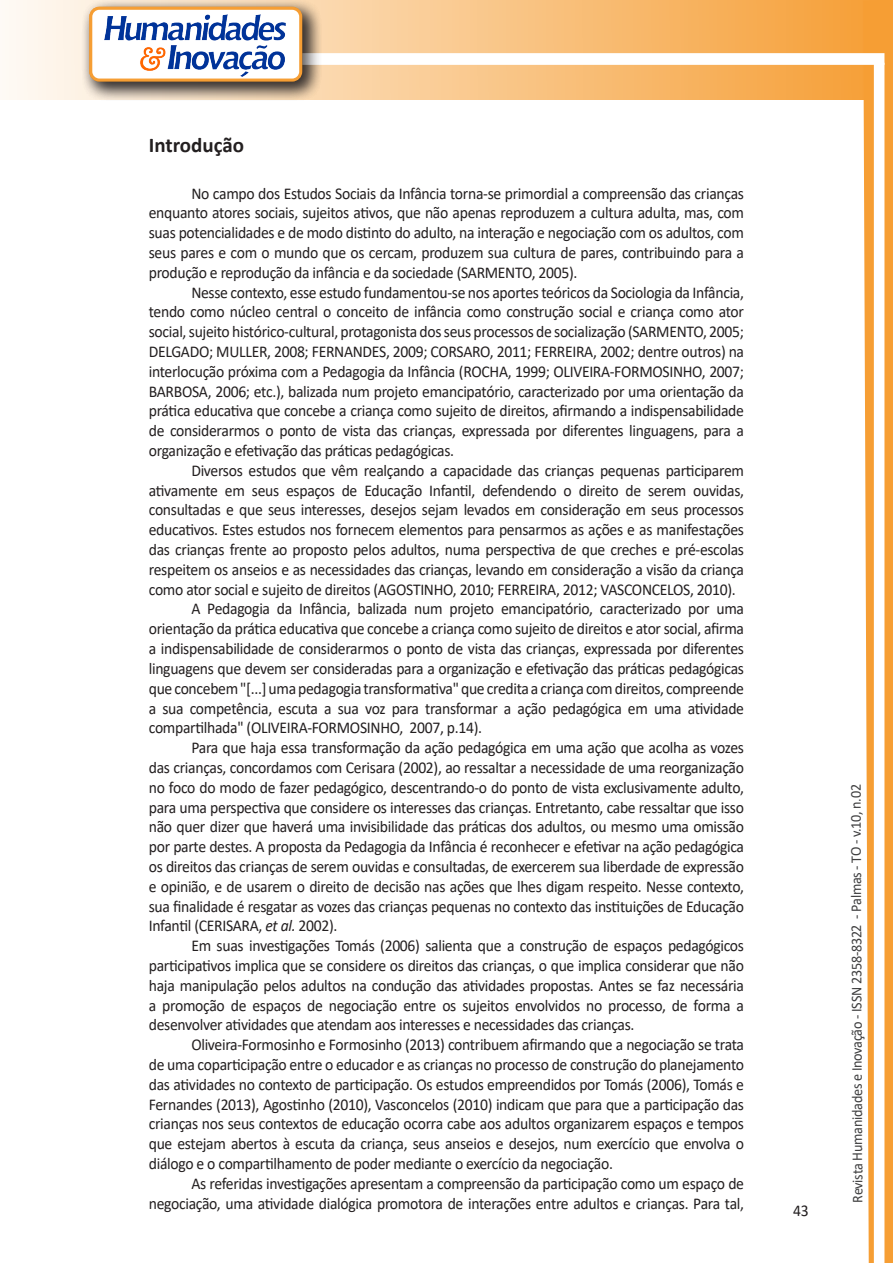
<style>
.page{position:relative;width:893px;height:1263px;background:#fff}
.page>*{position:absolute;margin:0;border:0;box-sizing:border-box;transform-origin:0 0}
.Titulo_2{font:700 21px "Calibri";color:#231f20}
.texto{font:16.5px/19.8px "Calibri";letter-spacing:-.02em;color:#231f20;text-align:justify;scale:.95 1}
.t1{font:15px "Calibri";letter-spacing:-.025em;color:#3e3e3f;scale:.95 1}
.s1{font-style:italic}
</style>
<div class="page">
<svg style="left:5px;top:0;width:858px;height:100px;background:#f9c484"></svg>
<div style="left:302px;top:53px;width:582px;height:12px;background:#fff;border:2px solid #fff"></div>
<svg style="left:863px;top:0;width:30px;height:1263px"></svg>
<div style="left:81px;top:0;width:241px;height:102px;background:#231f20;opacity:.75"></div>
<div style="left:91px;top:8px;width:210px;height:72px;background:#fff;border-radius:9px"></div>
<img style="left:104px;top:14px;width:181px;height:62px">
<div style="left:89px;top:7px;width:213px;height:75px;border:3px solid #f69e34;border-radius:9px"></div>
<p class="Titulo_2" style="left:149px;top:130px;width:97px">Introdução</p>
<p class="texto" style="left:149px;top:183px;width:628px;text-indent:43px">No campo dos Estudos Sociais da Infância torna-se primordial a compreensão das crianças enquanto atores sociais, sujeitos ativos, que não apenas reproduzem a cultura adulta, mas, com suas potencialidades e de modo distinto do adulto, na interação e negociação com os adultos, com seus pares e com o mundo que os cercam, produzem sua cultura de pares, contribuindo para a produção e reprodução da infância e da sociedade (SARMENTO, 2005).</p>
<p class="texto" style="left:149px;top:282px;width:628px;text-indent:43px">Nesse contexto, esse estudo fundamentou-se nos aportes teóricos da Sociologia da Infância, tendo como núcleo central o conceito de infância como construção social e criança como ator social, sujeito histórico-cultural, protagonista dos seus processos de socialização (SARMENTO, 2005; DELGADO; MULLER, 2008; FERNANDES, 2009; CORSARO, 2011; FERREIRA, 2002; dentre outros) na interlocução próxima com a Pedagogia da Infância (ROCHA, 1999; OLIVEIRA-FORMOSINHO, 2007; BARBOSA, 2006; etc.), balizada num projeto emancipatório, caracterizado por uma orientação da prática educativa que concebe a criança como sujeito de direitos, afirmando a indispensabilidade de considerarmos o ponto de vista das crianças, expressada por diferentes linguagens, para a organização e efetivação das práticas pedagógicas.</p>
<p class="texto" style="left:149px;top:460px;width:628px;text-indent:43px">Diversos estudos que vêm realçando a capacidade das crianças pequenas participarem ativamente em seus espaços de Educação Infantil, defendendo o direito de serem ouvidas, consultadas e que seus interesses, desejos sejam levados em consideração em seus processos educativos. Estes estudos nos fornecem elementos para pensarmos as ações e as manifestações das crianças frente ao proposto pelos adultos, numa perspectiva de que creches e pré-escolas respeitem os anseios e as necessidades das crianças, levando em consideração a visão da criança como ator social e sujeito de direitos (AGOSTINHO, 2010; FERREIRA, 2012; VASCONCELOS, 2010).</p>
<p class="texto" style="left:149px;top:599px;width:628px;text-indent:43px">A Pedagogia da Infância, balizada num projeto emancipatório, caracterizado por uma orientação da prática educativa que concebe a criança como sujeito de direitos e ator social, afirma a indispensabilidade de considerarmos o ponto de vista das crianças, expressada por diferentes linguagens que devem ser consideradas para a organização e efetivação das práticas pedagógicas que concebem "[...] uma pedagogia transformativa" que credita a criança com direitos, compreende a sua competência, escuta a sua voz para transformar a ação pedagógica em uma atividade compartilhada" (OLIVEIRA-FORMOSINHO, 2007, p.14).</p>
<p class="texto" style="left:149px;top:737px;width:628px;text-indent:43px">Para que haja essa transformação da ação pedagógica em uma ação que acolha as vozes das crianças, concordamos com Cerisara (2002), ao ressaltar a necessidade de uma reorganização no foco do modo de fazer pedagógico, descentrando-o do ponto de vista exclusivamente adulto, para uma perspectiva que considere os interesses das crianças. Entretanto, cabe ressaltar que isso não quer dizer que haverá uma invisibilidade das práticas dos adultos, ou mesmo uma omissão por parte destes. A proposta da Pedagogia da Infância é reconhecer e efetivar na ação pedagógica os direitos das crianças de serem ouvidas e consultadas, de exercerem sua liberdade de expressão e opinião, e de usarem o direito de decisão nas ações que lhes digam respeito. Nesse contexto, sua finalidade é resgatar as vozes das crianças pequenas no contexto das instituições de Educação Infantil (CERISARA, <span class="s1">et al.</span> 2002).</p>
<p class="texto" style="left:149px;top:935px;width:628px;text-indent:43px">Em suas investigações Tomás (2006) salienta que a construção de espaços pedagógicos participativos implica que se considere os direitos das crianças, o que implica considerar que não haja manipulação pelos adultos na condução das atividades propostas. Antes se faz necessária a promoção de espaços de negociação entre os sujeitos envolvidos no processo, de forma a desenvolver atividades que atendam aos interesses e necessidades das crianças.</p>
<p class="texto" style="left:149px;top:1034px;width:628px;text-indent:43px">Oliveira-Formosinho e Formosinho (2013) contribuem afirmando que a negociação se trata de uma coparticipação entre o educador e as crianças no processo de construção do planejamento das atividades no contexto de participação. Os estudos empreendidos por Tomás (2006), Tomás e Fernandes (2013), Agostinho (2010), Vasconcelos (2010) indicam que para que a participação das crianças nos seus contextos de educação ocorra cabe aos adultos organizarem espaços e tempos que estejam abertos à escuta da criança, seus anseios e desejos, num exercício que envolva o diálogo e o compartilhamento de poder mediante o exercício da negociação.</p>
<p class="texto" style="left:149px;top:1173px;width:628px;text-align:right">As referidas investigações apresentam a compreensão da participação como um espaço de negociação, uma atividade dialógica promotora de interações entre adultos e crianças. Para tal,</p>
<p class="texto" style="left:793px;top:1200px;width:18px">43</p>
<p class="t1" style="left:846px;top:1203px;width:442px;rotate:-90deg">Revista Humanidades e Inovação - ISSN 2358-8322 - Palmas - TO - v.10, n.02</p>
</div>
